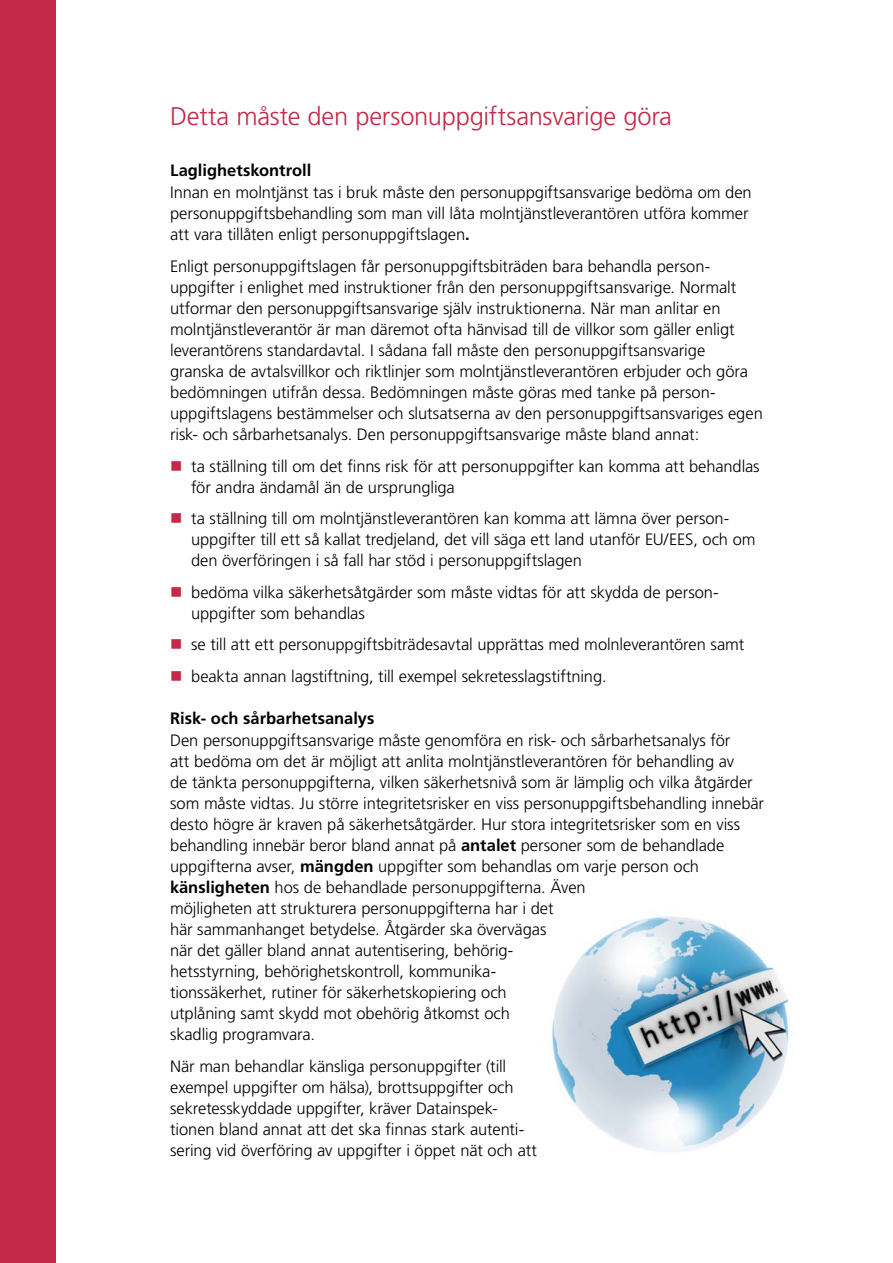
<style>
.page{position:relative;width:893px;height:1263px;background:#fff}
.page>*{position:absolute;margin:0;border:0;box-sizing:border-box;transform-origin:0 0}
.t1{font:300 25.5px "Frutiger LT Std";letter-spacing:-.01em;color:#c32948}
.t2{font:300 16.5px/21px "Frutiger LT Std";letter-spacing:-.005em;color:#000}
.t3{font:700 16.5px "Frutiger LT Std";color:#000}
.s1{font-weight:700}
</style>
<div class="page">
<img style="left:552px;top:916px;width:237px;height:235px">
<div style="left:0;top:0;width:55px;height:1263px;background:#c32948"></div>
<h1 class="t1" style="left:170px;top:102px;width:503px">Detta måste den personuppgiftsansvarige göra</h1>
<p class="t3" style="left:170px;top:161px;width:143px">Laglighetskontroll</p>
<p class="t2" style="left:170px;top:182px;width:583px">Innan en molntjänst tas i bruk måste den personuppgiftsansvarige bedöma om den personuppgiftsbehandling som man vill låta molntjänstleverantören utföra kommer att vara tillåten enligt personuppgiftslagen<span class="s1">.</span></p>
<p class="t2" style="left:170px;top:256px;width:594px">Enligt personuppgiftslagen får personuppgiftsbiträden bara behandla person&shy;uppgifter i enlighet med instruktioner från den personuppgiftsansvarige. Normalt utformar den personuppgiftsansvarige själv instruktionerna. När man anlitar en molntjänstleverantör är man däremot ofta hänvisad till de villkor som gäller enligt leverantörens standardavtal. I sådana fall måste den personuppgiftsansvarige granska de avtalsvillkor och riktlinjer som molntjänstleverantören erbjuder och göra bedömningen utifrån dessa. Bedömningen måste göras med tanke på person&shy;uppgiftslagens bestämmelser och slutsatserna av den personuppgiftsansvariges egen risk- och sårbarhetsanalys. Den personuppgiftsansvarige måste bland annat:</p>
<p class="t2" style="left:191px;top:456px;width:570px">ta ställning till om det finns risk för att personuppgifter kan komma att behandlas för andra ändamål än de ursprungliga</p>
<p class="t2" style="left:191px;top:508px;width:566px">ta ställning till om molntjänstleverantören kan komma att lämna över person&shy;uppgifter till ett så kallat tredjeland, det vill säga ett land utanför EU/EES, och om den överföringen i så fall har stöd i personuppgiftslagen</p>
<p class="t2" style="left:191px;top:582px;width:529px">bedöma vilka säkerhetsåtgärder som måste vidtas för att skydda de person&shy;uppgifter som behandlas</p>
<p class="t2" style="left:191px;top:629px;width:555px;line-height:31.5px">se till att ett personuppgiftsbiträdesavtal upprättas med molnleverantören samt beakta annan lagstiftning, till exempel sekretesslagstiftning.</p>
<p class="t3" style="left:170px;top:708px;width:206px">Risk- och sårbarhetsanalys</p>
<p class="t2" style="left:170px;top:730px;width:595px">Den personuppgiftsansvarige måste genomföra en risk- och sårbarhetsanalys för<br>att bedöma om det är möjligt att anlita molntjänstleverantören för behandling av<br>de tänkta personuppgifterna, vilken säkerhetsnivå som är lämplig och vilka åtgärder som måste vidtas. Ju större integritetsrisker en viss personuppgiftsbehandling innebär desto högre är kraven på säkerhetsåtgärder. Hur stora integritetsrisker som en viss behandling innebär beror bland annat på <span class="s1">antalet</span> personer som de behandlade uppgifterna avser, <span class="s1">mängden</span> uppgifter som behandlas om varje person och <span class="s1">känsligheten</span> hos de behandlade personuppgifterna. Även<br>möjligheten att strukturera personuppgifterna har i det<br>här sammanhanget betydelse. Åtgärder ska övervägas<br>när det gäller bland annat autentisering, behörig-<br>hetsstyrning, behörighetskontroll, kommunika-<br>tionssäkerhet, rutiner för säkerhetskopiering och<br>utplåning samt skydd mot obehörig åtkomst och<br>skadlig programvara.</p>
<p class="t2" style="left:170px;top:1056px;width:368px">När man behandlar känsliga personuppgifter (till exempel uppgifter om hälsa), brottsuppgifter och sekretesskyddade uppgifter, kräver Datainspek&shy;tionen bland annat att det ska finnas stark autenti&shy;sering vid överföring av uppgifter i öppet nät och att</p>
</div>
